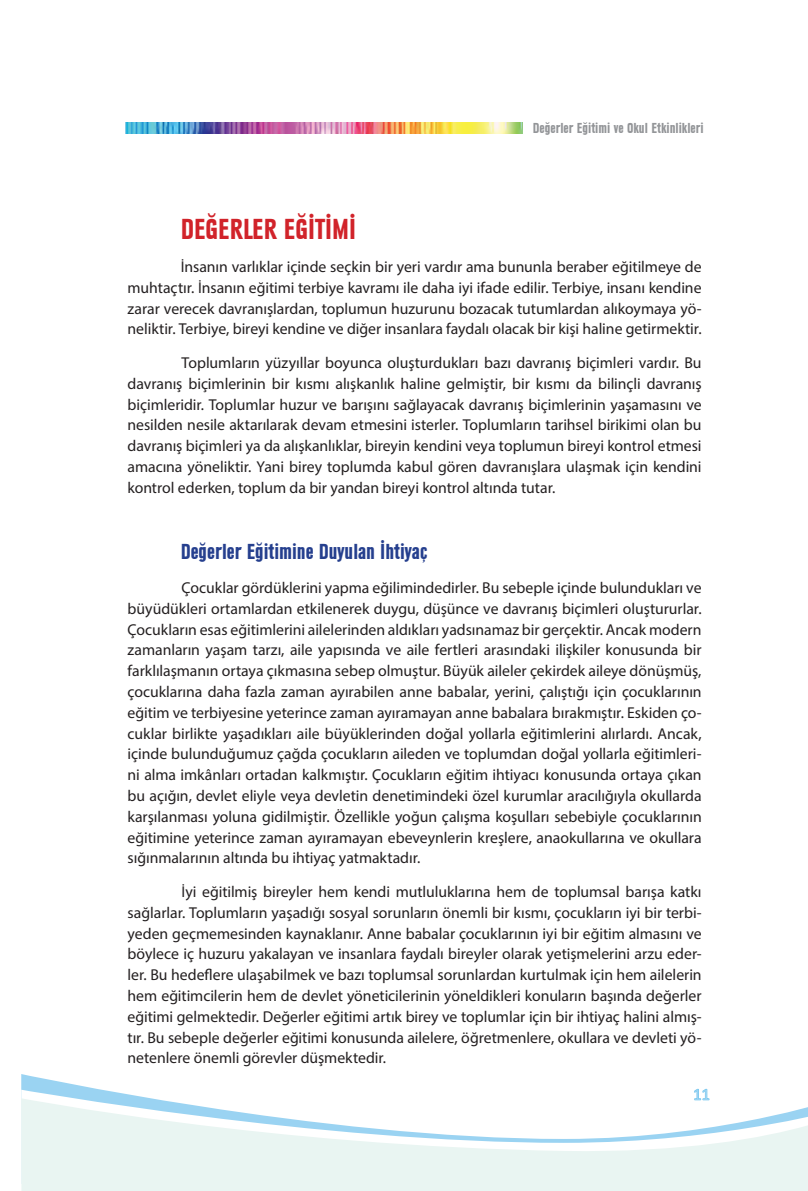
<style>
.page{position:relative;width:808px;height:1191px;background:#fff}
.page>*{position:absolute;margin:0;border:0;box-sizing:border-box;transform-origin:0 0}
.t1{font:700 condensed 30px "URW Grotesk T";color:#d1232a}
.t2{font:700 condensed 22.5px "URW Grotesk T";color:#253f8e}
.t3{font:16.5px "Calibri";color:#9ad3f2}
.t4{font:15.75px/20.9px "Myriad Pro";letter-spacing:-.005em;color:#231f20;text-align:justify}
.t5{font:700 condensed 15px "URW Grotesk T";color:#939598}
</style>
<div class="page">
<img style="left:125px;top:123px;width:398px;height:10px">
<svg style="left:21px;top:1074px;width:686px;height:15px"></svg>
<svg style="left:21px;top:1089px;width:687px;height:9px"></svg>
<svg style="left:21px;top:1098px;width:787px;height:93px"></svg>
<p class="t5" style="left:533px;top:120px;width:172px">Değerler Eğitimi ve Okul Etkinlikleri</p>
<h1 class="t1" style="left:181px;top:212px;width:177px">DEĞERLER EĞİTİMİ</h1>
<p class="t4" style="left:128px;top:256px;width:576px;text-indent:53px">İnsanın varlıklar içinde seçkin bir yeri vardır ama bununla beraber eğitilmeye de muhtaçtır. İnsanın eğitimi terbiye kavramı ile daha iyi ifade edilir. Terbiye, insanı kendine zarar verecek davranışlardan, toplumun huzurunu bozacak tutumlardan alıkoymaya yö&shy;neliktir. Terbiye, bireyi kendine ve diğer insanlara faydalı olacak bir kişi haline getirmektir.</p>
<p class="t4" style="left:128px;top:352px;width:576px;text-indent:54px">Toplumların yüzyıllar boyunca oluşturdukları bazı davranış biçimleri vardır. Bu davranış biçimlerinin bir kısmı alışkanlık haline gelmiştir, bir kısmı da bilinçli davranış biçimleridir. Toplumlar huzur ve barışını sağlayacak davranış biçimlerinin yaşamasını ve nesilden nesile aktarılarak devam etmesini isterler. Toplumların tarihsel birikimi olan bu davranış biçimleri ya da alışkanlıklar, bireyin kendini veya toplumun bireyi kontrol etmesi amacına yöneliktir. Yani birey toplumda kabul gören davranışlara ulaşmak için kendini kontrol ederken, toplum da bir yandan bireyi kontrol altında tutar.</p>
<h2 class="t2" style="left:181px;top:540px;width:248px">Değerler Eğitimine Duyulan İhtiyaç</h2>
<p class="t4" style="left:128px;top:577px;width:576px;text-indent:54px">Çocuklar gördüklerini yapma eğilimindedirler. Bu sebeple içinde bulundukları ve büyüdükleri ortamlardan etkilenerek duygu, düşünce ve davranış biçimleri oluştururlar.<br>Çocukların esas eğitimlerini ailelerinden aldıkları yadsınamaz bir gerçektir. Ancak modern zamanların yaşam tarzı, aile yapısında ve aile fertleri arasındaki ilişkiler konusunda bir farklılaşmanın ortaya çıkmasına sebep olmuştur. Büyük aileler çekirdek aileye dönüşmüş, çocuklarına daha fazla zaman ayırabilen anne babalar, yerini, çalıştığı için çocuklarının eğitim ve terbiyesine yeterince zaman ayıramayan anne babalara bırakmıştır. Eskiden ço&shy;cuklar birlikte yaşadıkları aile büyüklerinden doğal yollarla eğitimlerini alırlardı. Ancak, içinde bulunduğumuz çağda çocukların aileden ve toplumdan doğal yollarla eğitimleri&shy;ni alma imkânları ortadan kalkmıştır. Çocukların eğitim ihtiyacı konusunda ortaya çıkan bu açığın, devlet eliyle veya devletin denetimindeki özel kurumlar aracılığıyla okullarda karşılanması yoluna gidilmiştir. Özellikle yoğun çalışma koşulları sebebiyle çocuklarının eğitimine yeterince zaman ayıramayan ebeveynlerin kreşlere, anaokullarına ve okullara sığınmalarının altında bu ihtiyaç yatmaktadır.</p>
<p class="t4" style="left:128px;top:881px;width:576px;text-indent:54px">İyi eğitilmiş bireyler hem kendi mutluluklarına hem de toplumsal barışa katkı sağlarlar. Toplumların yaşadığı sosyal sorunların önemli bir kısmı, çocukların iyi bir terbi&shy;yeden geçmemesinden kaynaklanır. Anne babalar çocuklarının iyi bir eğitim almasını ve böylece iç huzuru yakalayan ve insanlara faydalı bireyler olarak yetişmelerini arzu eder&shy;ler. Bu hedeflere ulaşabilmek ve bazı toplumsal sorunlardan kurtulmak için hem ailelerin hem eğitimcilerin hem de devlet yöneticilerinin yöneldikleri konuların başında değerler eğitimi gelmektedir. Değerler eğitimi artık birey ve toplumlar için bir ihtiyaç halini almış&shy;tır. Bu sebeple değerler eğitimi konusunda ailelere, öğretmenlere, okullara ve devleti yö&shy;netenlere önemli görevler düşmektedir.</p>
<p class="t3" style="left:693px;top:1084px;width:18px">11</p>
</div>
